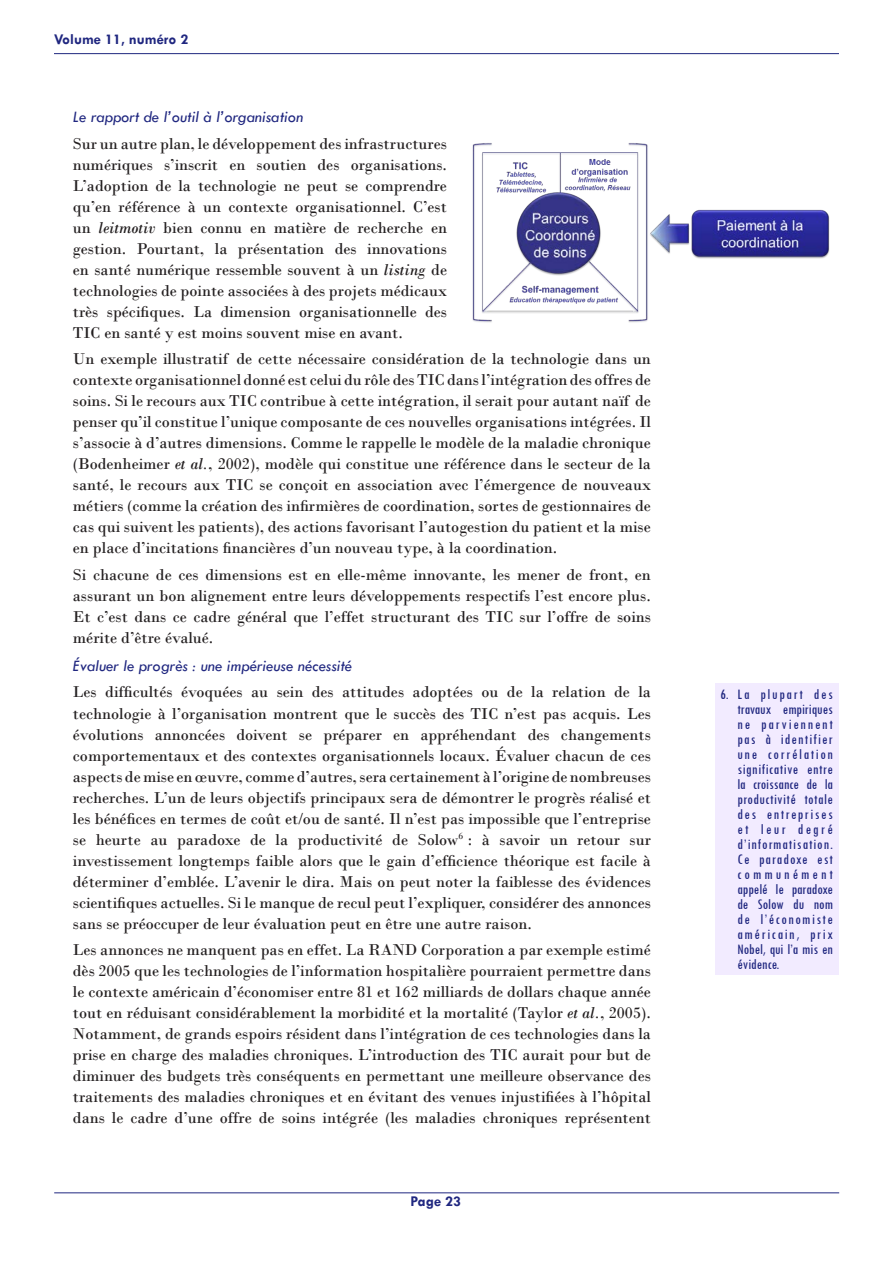
<style>
.page{position:relative;width:893px;height:1263px;background:#fff}
.page>*{position:absolute;margin:0;border:0;box-sizing:border-box;transform-origin:0 0}
.Article_-_Texte{font:16.5px/21px "Bodoni";color:#231f20;text-align:justify}
.Article_-_Sous_titre{font:italic 16.5px "Tw Cen";color:#202780}
.t1{font:condensed 15px/15px "Tw Cen";letter-spacing:.1em;color:#202780;text-align:justify}
.t2{font:700 15px "Tw Cen";color:#202780}
.s1{font-style:italic}
</style>
<div class="page">
<hr style="left:54px;top:1192px;width:785px;height:1px;background:#202780">
<hr style="left:54px;top:53px;width:785px;height:1px;background:#202780">
<div style="left:716px;top:683px;width:123px;height:292px;background:#f2ebff"></div>
<img style="left:472px;top:143px;width:358px;height:180px">
<p class="t2" style="left:54px;top:30px;width:136px">Volume 11, numéro 2</p>
<p class="Article_-_Sous_titre" style="left:73px;top:107px;width:232px">Le rapport de l’outil à l’organisation</p>
<p class="Article_-_Texte" style="left:73px;top:133px;width:376px">Sur un autre plan, le développement des infrastructures numériques s’inscrit en soutien des organisations.<br>L’adoption de la technologie ne peut se comprendre qu’en référence à un contexte organisationnel. C’est un <span class="s1">leitmotiv</span> bien connu en matière de recherche en gestion. Pourtant, la présentation des innovations en santé numérique ressemble souvent à un <span class="s1">listing</span> de technologies de pointe associées à des projets médicaux très spécifiques. La dimension organisationnelle des TIC en santé y est moins souvent mise en avant.</p>
<p class="Article_-_Texte" style="left:73px;top:348px;width:579px">Un exemple illustratif de cette nécessaire considération de la technologie dans un contexte organisationnel donné est celui du rôle des TIC dans l’intégration des offres de soins. Si le recours aux TIC contribue à cette intégration, il serait pour autant naïf de penser qu’il constitue l’unique composante de ces nouvelles organisations intégrées. Il s’associe à d’autres dimensions. Comme le rappelle le modèle de la maladie chronique (Bodenheimer <span class="s1">et al.</span>, 2002), modèle qui constitue une référence dans le secteur de la santé, le recours aux TIC se conçoit en association avec l’émergence de nouveaux métiers (comme la création des infirmières de coordination, sortes de gestionnaires de cas qui suivent les patients), des actions favorisant l’autogestion du patient et la mise en place d’incitations financières d’un nouveau type, à la coordination.</p>
<p class="Article_-_Texte" style="left:73px;top:564px;width:579px">Si chacune de ces dimensions est en elle-même innovante, les mener de front, en assurant un bon alignement entre leurs développements respectifs l’est encore plus.<br>Et c’est dans ce cadre général que l’effet structurant des TIC sur l’offre de soins mérite d’être évalué.</p>
<p class="Article_-_Sous_titre" style="left:73px;top:656px;width:281px">Évaluer le progrès : une impérieuse nécessité</p>
<p class="Article_-_Texte" style="left:73px;top:682px;width:579px">Les difficultés évoquées au sein des attitudes adoptées ou de la relation de la technologie à l’organisation montrent que le succès des TIC n’est pas acquis. Les évolutions annoncées doivent se préparer en appréhendant des changements comportementaux et des contextes organisationnels locaux. Évaluer chacun de ces aspects de mise en œuvre, comme d’autres, sera certainement à l’origine de nombreuses recherches. L’un de leurs objectifs principaux sera de démontrer le progrès réalisé et les bénéfices en termes de coût et/ou de santé. Il n’est pas impossible que l’entreprise se heurte au paradoxe de la productivité de Solow<sup>6</sup> : à savoir un retour sur investissement longtemps faible alors que le gain d’efficience théorique est facile à déterminer d’emblée. L’avenir le dira. Mais on peut noter la faiblesse des évidences scientifiques actuelles. Si le manque de recul peut l’expliquer, considérer des annonces sans se préoccuper de leur évaluation peut en être une autre raison.</p>
<p class="Article_-_Texte" style="left:73px;top:939px;width:580px">Les annonces ne manquent pas en effet. La RAND Corporation a par exemple estimé dès 2005 que les technologies de l’information hospitalière pourraient permettre dans le contexte américain d’économiser entre 81 et 162 milliards de dollars chaque année tout en réduisant considérablement la morbidité et la mortalité (Taylor <span class="s1">et al.</span>, 2005).<br>Notamment, de grands espoirs résident dans l’intégration de ces technologies dans la prise en charge des maladies chroniques. L’introduction des TIC aurait pour but de diminuer des budgets très conséquents en permettant une meilleure observance des traitements des maladies chroniques et en évitant des venues injustifiées à l’hôpital dans le cadre d’une offre de soins intégrée (les maladies chroniques représentent</p>
<p class="t2" style="left:411px;top:1192px;width:52px">Page 23</p>
<p class="t1" style="left:737px;top:686px;width:97px;text-indent:-17px">6. La plupart des travaux empiriques ne parviennent pas à identifier une corrélation significative entre la croissance de la productivité totale des entreprises et leur degré d’informatisation.<br>Ce paradoxe est communément appelé le paradoxe de Solow du nom de l’économiste américain, prix Nobel, qui l’a mis en évidence.</p>
</div>
